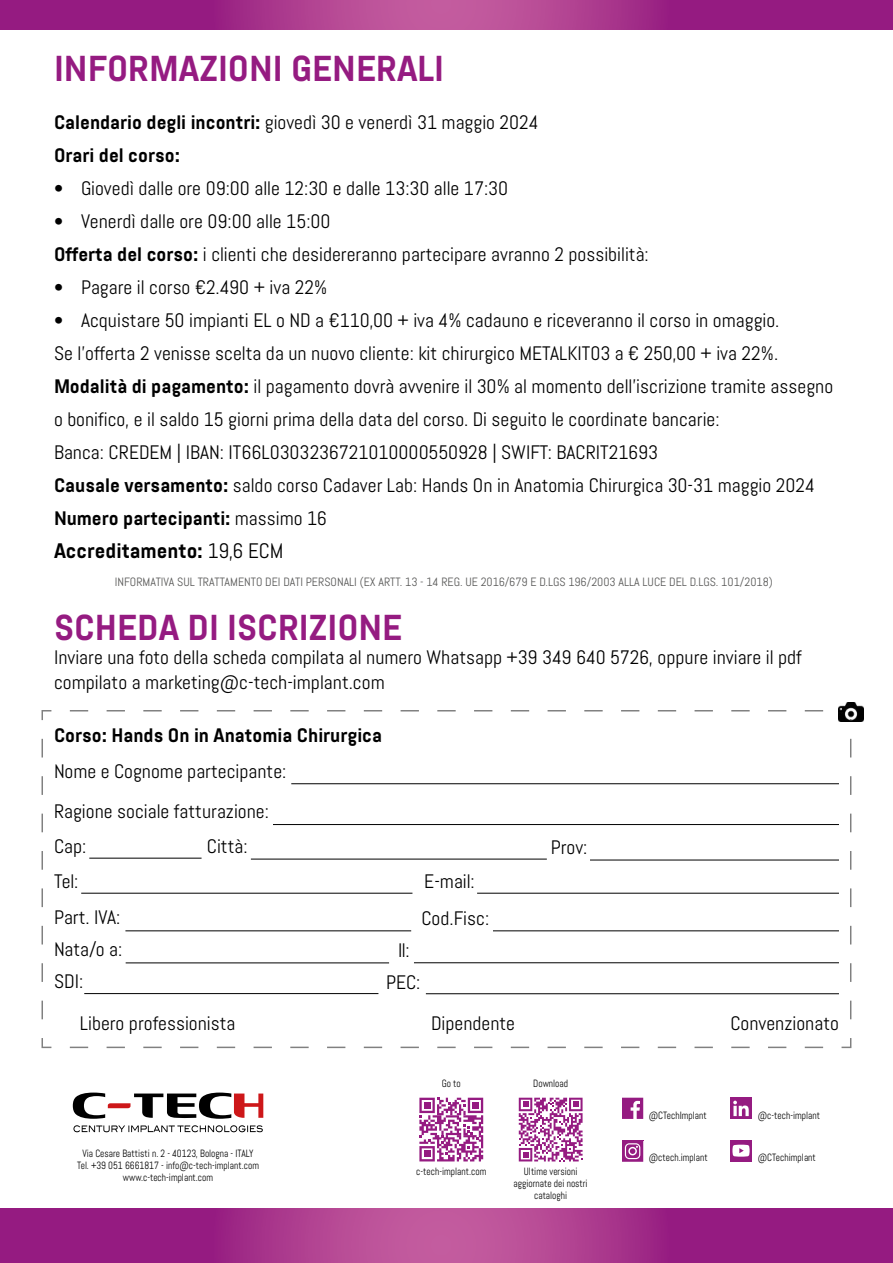
<style>
.page{position:relative;width:893px;height:1263px;background:#fff}
.page>*{position:absolute;margin:0;border:0;box-sizing:border-box;transform-origin:0 0}
.t1{font:700 36px "Abel Pro";color:#951b81}
.t2{font:700 21px "Abel Pro";color:#000}
.t3{font:19.5px/33px "Abel Pro";color:#000}
.t4{font:700 19.5px/33px "Abel Pro";color:#000}
.t5{font:12px "Abel Pro";color:#575756}
.t6{font:10.5px/12px "Abel";color:#000;text-align:center;scale:.9 1}
.s1{font-weight:400}
.s2{font-weight:700}
</style>
<div class="page">
<svg style="left:0;top:0;width:893px;height:30px"></svg>
<svg style="left:0;top:1209px;width:893px;height:54px"></svg>
<svg style="left:73px;top:1092px;width:190px;height:27px"></svg>
<svg style="left:73px;top:1125px;width:190px;height:7px"></svg>
<svg style="left:419px;top:1098px;width:64px;height:63px"></svg>
<div style="left:424px;top:1102px;width:6px;height:7px;background:#951b81"></div>
<div style="left:472px;top:1102px;width:7px;height:7px;background:#951b81"></div>
<div style="left:424px;top:1150px;width:6px;height:7px;background:#951b81"></div>
<svg style="left:519px;top:1098px;width:64px;height:63px"></svg>
<div style="left:730px;top:1098px;width:22px;height:21px;background:#951b81"></div>
<svg style="left:733px;top:1101px;width:16px;height:15px"></svg>
<svg style="left:622px;top:1098px;width:21px;height:21px"></svg>
<svg style="left:622px;top:1140px;width:21px;height:22px"></svg>
<div style="left:730px;top:1140px;width:22px;height:21px;background:#951b81"></div>
<svg style="left:732px;top:1145px;width:18px;height:11px"></svg>
<svg style="left:41px;top:709px;width:811px;height:340px"></svg>
<img style="left:839px;top:702px;width:24px;height:19px">
<h1 class="t1" style="left:54px;top:44px;width:392px">INFORMAZIONI GENERALI</h1>
<p class="t4" style="left:54px;top:106px;width:486px">Calendario degli incontri: <span class="s1">giovedì 30 e venerdì 31 maggio 2024<br></span>Orari del corso:</p>
<p class="t3" style="left:54px;top:172px;width:456px">• Giovedì dalle ore 09:00 alle 12:30 e dalle 13:30 alle 17:30</p>
<p class="t3" style="left:54px;top:205px;width:596px">• Venerdì dalle ore 09:00 alle 15:00<br><span class="s2">Offerta del corso:</span> i clienti che desidereranno partecipare avranno 2 possibilità:</p>
<p class="t3" style="left:54px;top:271px;width:275px">• Pagare il corso €2.490 + iva 22%</p>
<p class="t3" style="left:54px;top:304px;width:781px">• Acquistare 50 impianti EL o ND a €110,00 + iva 4% cadauno e riceveranno il corso in omaggio.<br>Se l’offerta 2 venisse scelta da un nuovo cliente: kit chirurgico METALKIT03 a € 250,00 + iva 22%.<br><span class="s2">Modalità di pagamento:</span> il pagamento dovrà avvenire il 30% al momento dell’iscrizione tramite assegno o bonifico, e il saldo 15 giorni prima della data del corso. Di seguito le coordinate bancarie:<br>Banca: CREDEM | IBAN: IT66L0303236721010000550928 | SWIFT: BACRIT21693<br><span class="s2">Causale versamento:</span> saldo corso Cadaver Lab: Hands On in Anatomia Chirurgica 30-31 maggio 2024<br><span class="s2">Numero partecipanti:</span> massimo 16</p>
<p class="t2" style="left:54px;top:536px;width:231px">Accreditamento: <span class="s1">19,6 ECM</span></p>
<p class="t5" style="left:115px;top:574px;width:660px">INFORMATIVA SUL TRATTAMENTO DEI DATI PERSONALI (EX ARTT. 13 - 14 REG. UE 2016/679 E D.LGS 196/2003 ALLA LUCE DEL D.LGS. 101/2018)</p>
<h1 class="t1" style="left:54px;top:603px;width:350px">SCHEDA DI ISCRIZIONE</h1>
<p class="t3" style="left:54px;top:645px;width:749px;line-height:25.2px">Inviare una foto della scheda compilata al numero Whatsapp +39 349 640 5726, oppure inviare il pdf compilato a marketing@c-tech-implant.com</p>
<p class="t4" style="left:54px;top:719px;width:330px">Corso: Hands On in Anatomia Chirurgica</p>
<p class="t3" style="left:54px;top:752px;width:234px;line-height:39.6px">Nome e Cognome partecipante:<br>Ragione sociale fatturazione:</p>
<p class="t3" style="left:54px;top:829px;width:34px">Cap:</p>
<p class="t3" style="left:207px;top:829px;width:42px">Città:</p>
<p class="t3" style="left:54px;top:862px;width:68px;line-height:36.9px">Tel:<br>Part. IVA:</p>
<p class="t3" style="left:54px;top:934px;width:70px;line-height:31.8px">Nata/o a:<br>SDI:</p>
<p class="t3" style="left:424px;top:864px;width:52px">E-mail:</p>
<p class="t3" style="left:421px;top:901px;width:69px">Cod.Fisc:</p>
<p class="t3" style="left:386px;top:935px;width:36px;line-height:31.8px;text-align:center">Il:<br>PEC:</p>
<p class="t3" style="left:551px;top:831px;width:38px">Prov:</p>
<p class="t3" style="left:80px;top:1007px;width:157px">Libero professionista</p>
<p class="t3" style="left:730px;top:1007px;width:110px">Convenzionato</p>
<p class="t3" style="left:431px;top:1007px;width:85px">Dipendente</p>
<p class="t6" style="left:77px;top:1147px;width:204px">Via Cesare Battisti n. 2 - 40123, Bologna - ITALY<br>Tel. +39 051 6661817 - info@c-tech-implant.com www.c-tech-implant.com</p>
<p class="t6" style="left:442px;top:1077px;width:23px">Go to</p>
<p class="t6" style="left:533px;top:1077px;width:40px">Download</p>
<p class="t6" style="left:416px;top:1166px;width:79px">c-tech-implant.com</p>
<p class="t6" style="left:514px;top:1165px;width:84px">Ultime versioni aggiornate dei nostri cataloghi</p>
<p class="t6" style="left:649px;top:1109px;width:66px">@CTechImplant</p>
<p class="t6" style="left:758px;top:1109px;width:71px">@c-tech-implant</p>
<p class="t6" style="left:649px;top:1152px;width:67px">@ctech.implant</p>
<p class="t6" style="left:758px;top:1152px;width:66px">@CTechimplant</p>
</div>
